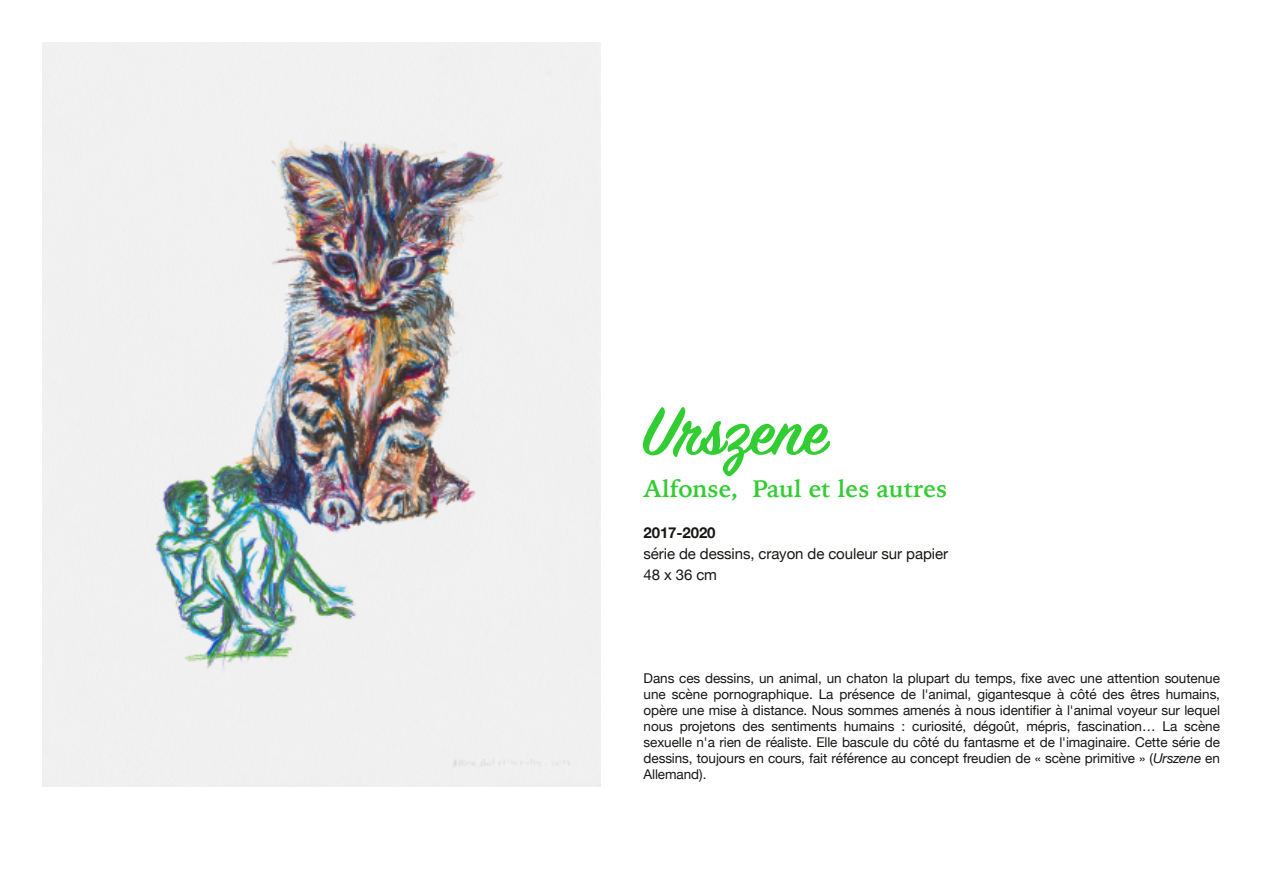
<style>
.page{position:relative;width:1263px;height:893px;background:#fff}
.page>*{position:absolute;margin:0;border:0;box-sizing:border-box;transform-origin:0 0}
.t1{font:600 75px "Sign Painter House Script";color:#32cd32}
.t2{font:700 24px "Iowan Old Style";letter-spacing:-.005em;color:#32cd32}
.t3{font:15px/20.7px "Helvetica Neue";letter-spacing:-.005em;color:#181715}
.t4{font:700 15px "Helvetica Neue";letter-spacing:-.005em;color:#181715}
.t5{font:13.5px/16px "Helvetica Neue";letter-spacing:-.005em;color:#181715;text-align:justify}
.s1{font-style:italic}
</style>
<div class="page">
<img style="left:43px;top:43px;width:558px;height:744px">
<h1 class="t1" style="left:643px;top:401px;width:185px">Urszene</h1>
<h2 class="t2" style="left:643px;top:472px;width:305px">Alfonse, Paul et les autres</h2>
<p class="t4" style="left:643px;top:524px;width:74px">2017-2020</p>
<p class="t3" style="left:643px;top:543px;width:306px">série de dessins, crayon de couleur sur papier<br>48 x 36 cm</p>
<p class="t5" style="left:643px;top:670px;width:578px">Dans ces dessins, un animal, un chaton la plupart du temps, fixe avec une attention soutenue une scène pornographique. La présence de l'animal, gigantesque à côté des êtres humains, opère une mise à distance. Nous sommes amenés à nous identifier à l'animal voyeur sur lequel nous projetons des sentiments humains : curiosité, dégoût, mépris, fascination… La scène sexuelle n'a rien de réaliste. Elle bascule du côté du fantasme et de l'imaginaire. Cette série de dessins, toujours en cours, fait référence au concept freudien de « scène primitive » (<span class="s1">Urszene</span> en Allemand).</p>
</div>
